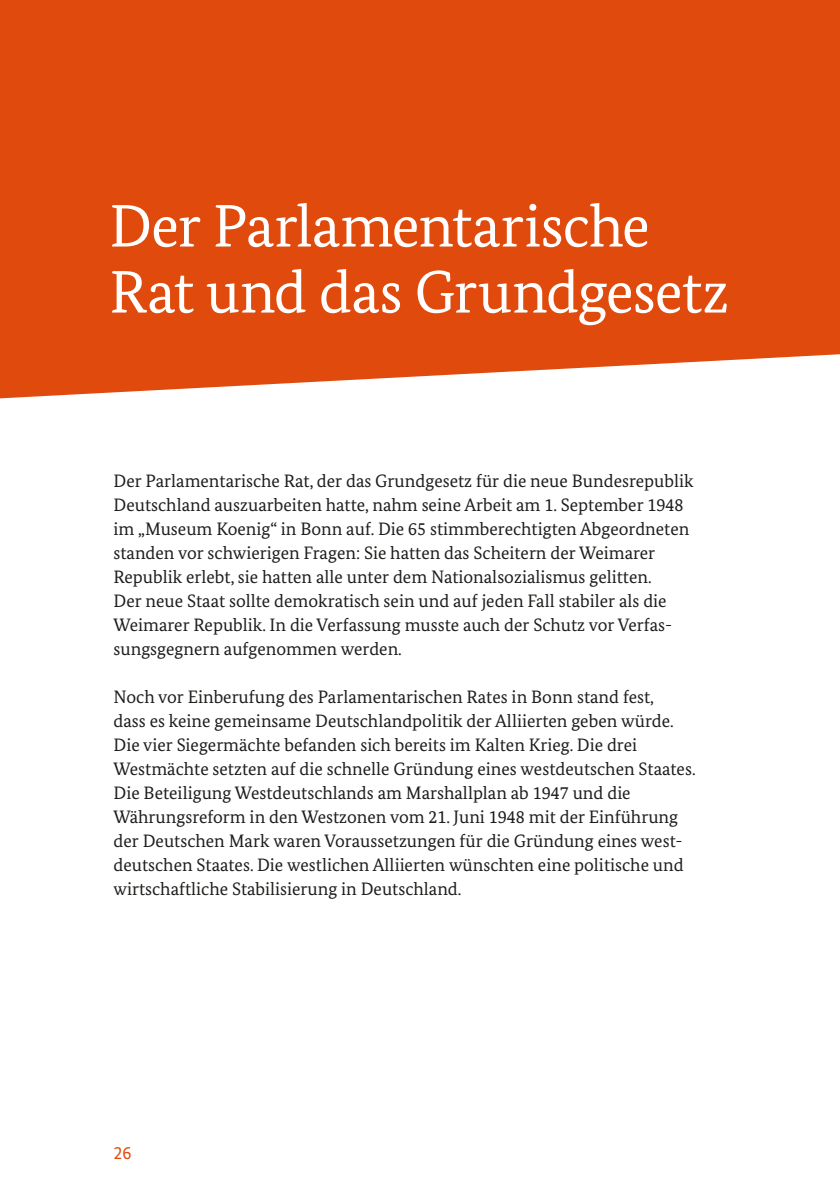
<style>
.page{position:relative;width:840px;height:1191px;background:#fff}
.page>*{position:absolute;margin:0;border:0;box-sizing:border-box;transform-origin:0 0}
.B-Innenseiten_B-01-H1-HL_1_Kapitelstart{font:60px/66px "Bundes Serif";letter-spacing:-.02em;color:#fff}
.B-Innenseiten_B-05-P-FL{font:18px/24px "Bundes Serif";color:#1d1d1b}
.t1{font:18px "Bundes Sans";color:#e04b0d}
</style>
<div class="page">
<div style="left:0;top:0;width:839px;height:398px;background:#e04b0d"></div>
<h1 class="B-Innenseiten_B-01-H1-HL_1_Kapitelstart" style="left:109px;top:192px;width:620px">Der Parlamentarische<br>Rat und das Grundgesetz</h1>
<p class="B-Innenseiten_B-05-P-FL" style="left:113px;top:468px;width:581px">Der Parlamentarische Rat, der das Grundgesetz für die neue Bundesrepublik Deutschland auszuarbeiten hatte, nahm seine Arbeit am 1. September 1948 im „Museum Koenig“ in Bonn auf. Die 65 stimmberechtigten Abgeordneten standen vor schwierigen Fragen: Sie hatten das Scheitern der Weimarer Republik erlebt, sie hatten alle unter dem Nationalsozialismus gelitten.<br>Der neue Staat sollte demokratisch sein und auf jeden Fall stabiler als die Weimarer Republik. In die Verfassung musste auch der Schutz vor Verfas&shy;sungsgegnern aufgenommen werden.</p>
<p class="B-Innenseiten_B-05-P-FL" style="left:113px;top:684px;width:583px">Noch vor Einberufung des Parlamentarischen Rates in Bonn stand fest,<br>dass es keine gemeinsame Deutschlandpolitik der Alliierten geben würde.<br>Die vier Siegermächte befanden sich bereits im Kalten Krieg. Die drei Westmächte setzten auf die schnelle Gründung eines westdeutschen Staates.<br>Die Beteiligung Westdeutschlands am Marshallplan ab 1947 und die Währungsreform in den Westzonen vom 21. Juni 1948 mit der Einführung der Deutschen Mark waren Voraussetzungen für die Gründung eines west&shy;deutschen Staates. Die westlichen Alliierten wünschten eine politische und wirtschaftliche Stabilisierung in Deutschland.</p>
<p class="t1" style="left:113px;top:1142px;width:19px">26</p>
</div>
